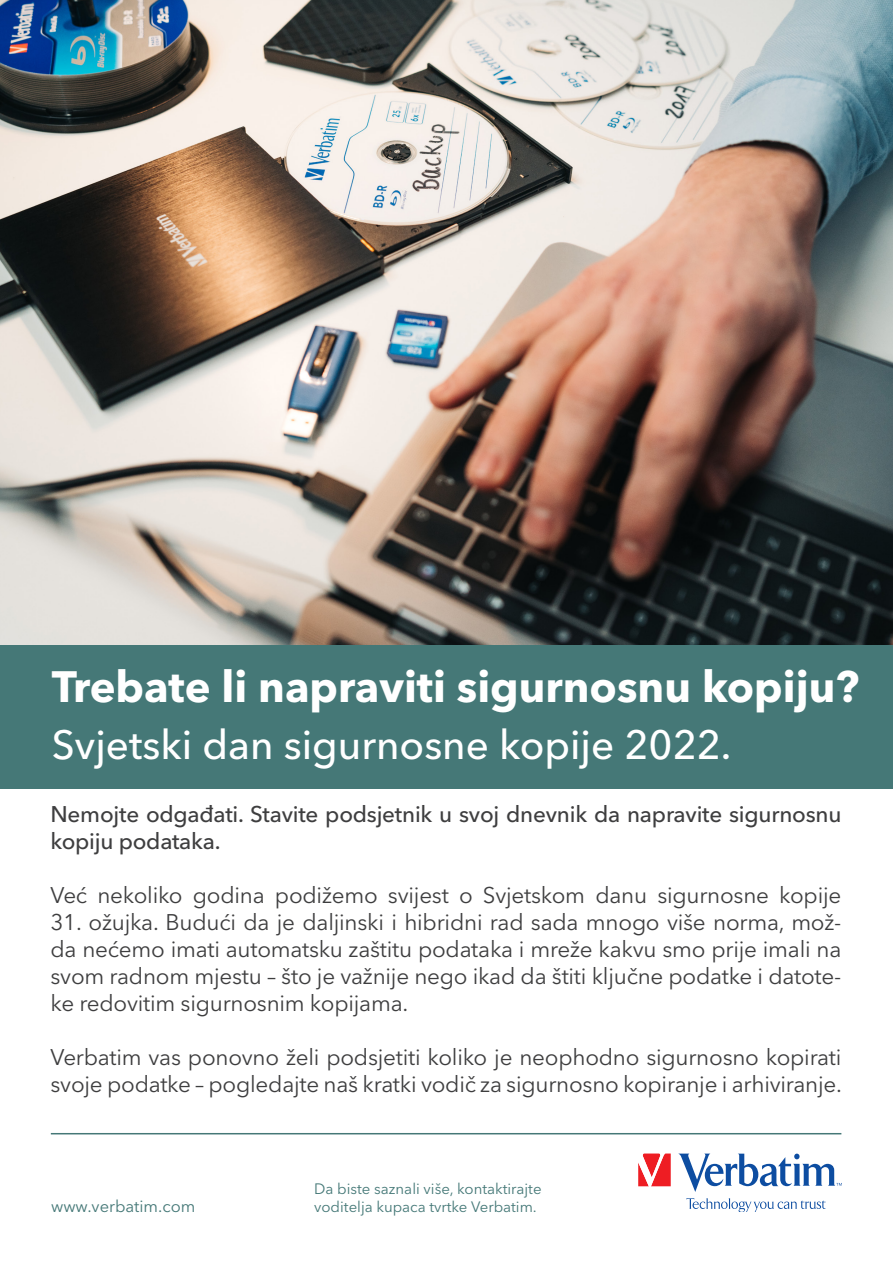
<style>
.page{position:relative;width:893px;height:1263px;background:#fff}
.page>*{position:absolute;margin:0;border:0;box-sizing:border-box;transform-origin:0 0}
.t1{font:700 43.5px "Avenir Next LT Pro";color:#fff}
.t2{font:500 40.5px "Avenir Next LT Pro";color:#fff}
.t3{font:22.5px/27px "Avenir Next LT Pro";letter-spacing:-.01em;color:#3e3e3f;text-align:justify}
.t4{font:500 22.5px/27px "Avenir Next LT Pro";letter-spacing:-.01em;color:#3e3e3f}
.t5{font:16.5px "Avenir Next LT Pro";color:#457877}
.t6{font:15px "Avenir Next LT Pro";color:#457877}
</style>
<div class="page">
<div style="left:0;top:642px;width:893px;height:147px;background:#457877"></div>
<img style="left:0;top:0;width:893px;height:644px">
<hr style="left:51px;top:1133px;width:790px;height:1px;background:#457877">
<svg style="left:638px;top:1153px;width:33px;height:33px"></svg>
<svg style="left:686px;top:1198px;width:140px;height:14px"></svg>
<svg style="left:678px;top:1153px;width:164px;height:39px"></svg>
<p class="t1" style="left:52px;top:660px;width:809px">Trebate li napraviti sigurnosnu kopiju?</p>
<p class="t2" style="left:52px;top:720px;width:681px">Svjetski dan sigurnosne kopije 2022.</p>
<p class="t4" style="left:50px;top:800px;width:792px">Nemojte odgađati. Stavite podsjetnik u svoj dnevnik da napravite sigurnosnu kopiju podataka.</p>
<p class="t3" style="left:50px;top:881px;width:792px">Već nekoliko godina podižemo svijest o Svjetskom danu sigurnosne kopije</p>
<p class="t3" style="left:50px;top:908px;width:792px">31. ožujka. Budući da je daljinski i hibridni rad sada mnogo više norma, mož&shy;da nećemo imati automatsku zaštitu podataka i mreže kakvu smo prije imali na svom radnom mjestu – što je važnije nego ikad da štiti ključne podatke i datote&shy;ke redovitim sigurnosnim kopijama.</p>
<p class="t3" style="left:50px;top:1043px;width:793px">Verbatim vas ponovno želi podsjetiti koliko je neophodno sigurnosno kopirati svoje podatke – pogledajte naš kratki vodič za sigurnosno kopiranje i arhiviranje.</p>
<p class="t5" style="left:51px;top:1196px;width:146px">www.verbatim.com</p>
<p class="t6" style="left:314px;top:1180px;width:229px">Da biste saznali više, kontaktirajte</p>
<p class="t6" style="left:314px;top:1198px;width:224px">voditelja kupaca tvrtke Verbatim.</p>
</div>
